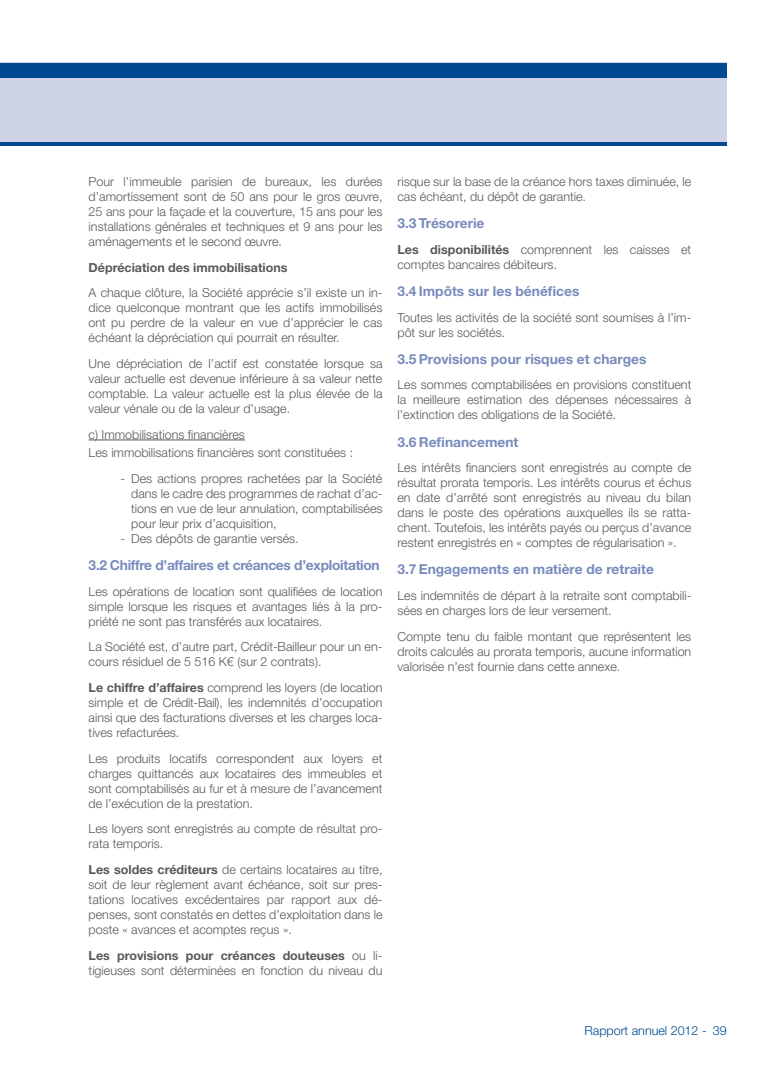
<style>
.page{position:relative;width:780px;height:1088px;background:#fff}
.page>*{position:absolute;margin:0;border:0;box-sizing:border-box;transform-origin:0 0}
.TITRE_HN_75_BOLD_11p{font:700 13.75px "Helvetica Neue LT Std";color:#788bbc}
.TITRE_HN_75_BOLD_11p-2{font:700 13.75px "Helvetica Neue LT Std";letter-spacing:-.02em;color:#788bbc}
.TXT_HN_45_LIGHT_10pt{font:300 12.5px/15px "Helvetica Neue LT Std";color:#57585a;text-align:justify}
.Puce_tirest_2col{font:300 12.5px/15px "Helvetica Neue LT Std";color:#57585a;text-align:justify}
.TXT_HN_45_LIGHT_10pt-2{font:700 12.5px "Helvetica Neue LT Std";color:#57585a}
.t1{font:300 12.5px "Helvetica Neue LT Std";color:#014990}
.s1{font-weight:700}
</style>
<div class="page">
<div style="left:0;top:63px;width:726px;height:81px;background:#ced3e7"></div>
<div style="left:0;top:64px;width:726px;height:14px;background:#014990"></div>
<hr style="left:0;top:142px;width:726px;height:3px;background:#014990">
<hr style="left:89px;top:440px;width:156px;height:1px;background:#57585a">
<p class="TXT_HN_45_LIGHT_10pt" style="left:89px;top:174px;width:295px">Pour l’immeuble parisien de bureaux, les durées d’amortissement sont de 50 ans pour le gros œuvre, 25 ans pour la façade et la couverture, 15 ans pour les installations générales et techniques et 9 ans pour les aménagements et le second œuvre.</p>
<p class="TXT_HN_45_LIGHT_10pt-2" style="left:89px;top:260px;width:200px">Dépréciation des immobilisations</p>
<p class="TXT_HN_45_LIGHT_10pt" style="left:89px;top:285px;width:295px">A chaque clôture, la Société apprécie s’il existe un in&shy;dice quelconque montrant que les actifs immobilisés ont pu perdre de la valeur en vue d’apprécier le cas échéant la dépréciation qui pourrait en résulter.</p>
<p class="TXT_HN_45_LIGHT_10pt" style="left:89px;top:356px;width:295px">Une dépréciation de l’actif est constatée lorsque sa valeur actuelle est devenue inférieure à sa valeur nette comptable. La valeur actuelle est la plus élevée de la valeur vénale ou de la valeur d’usage.</p>
<p class="TXT_HN_45_LIGHT_10pt" style="left:89px;top:426px;width:158px">c) Immobilisations financières</p>
<p class="TXT_HN_45_LIGHT_10pt" style="left:89px;top:445px;width:266px">Les immobilisations financières sont constituées :</p>
<p class="Puce_tirest_2col" style="left:131px;top:471px;width:253px;text-indent:-11px">- Des actions propres rachetées par la Société dans le cadre des programmes de rachat d’ac&shy;tions en vue de leur annulation, comptabilisées pour leur prix d’acquisition,</p>
<p class="Puce_tirest_2col" style="left:120px;top:531px;width:180px">- Des dépôts de garantie versés.</p>
<p class="TITRE_HN_75_BOLD_11p-2" style="left:89px;top:557px;width:292px">3.2 Chiffre d’affaires et créances d’exploitation</p>
<p class="TXT_HN_45_LIGHT_10pt" style="left:89px;top:583px;width:295px">Les opérations de location sont qualifiées de location simple lorsque les risques et avantages liés à la pro&shy;priété ne sont pas transférés aux locataires.</p>
<p class="TXT_HN_45_LIGHT_10pt" style="left:89px;top:639px;width:295px">La Société est, d’autre part, Crédit-Bailleur pour un en&shy;cours résiduel de 5 516 K€ (sur 2 contrats).</p>
<p class="TXT_HN_45_LIGHT_10pt" style="left:89px;top:680px;width:295px"><span class="s1">Le chiffre d’affaires</span> comprend les loyers (de location simple et de Crédit-Bail), les indemnités d’occupation ainsi que des facturations diverses et les charges loca&shy;tives refacturées.</p>
<p class="TXT_HN_45_LIGHT_10pt" style="left:89px;top:750px;width:295px">Les produits locatifs correspondent aux loyers et charges quittancés aux locataires des immeubles et sont comptabilisés au fur et à mesure de l’avancement de l’exécution de la prestation.</p>
<p class="TXT_HN_45_LIGHT_10pt" style="left:89px;top:821px;width:295px">Les loyers sont enregistrés au compte de résultat pro&shy;rata temporis.</p>
<p class="TXT_HN_45_LIGHT_10pt" style="left:89px;top:861px;width:295px"><span class="s1">Les soldes créditeurs</span> de certains locataires au titre, soit de leur règlement avant échéance, soit sur pres&shy;tations locatives excédentaires par rapport aux dé&shy;penses, sont constatés en dettes d’exploitation dans le poste « avances et acomptes reçus ».</p>
<p class="TXT_HN_45_LIGHT_10pt" style="left:89px;top:947px;width:295px"><span class="s1">Les provisions pour créances douteuses</span> ou li&shy;tigieuses sont déterminées en fonction du niveau du</p>
<p class="TXT_HN_45_LIGHT_10pt" style="left:397px;top:174px;width:295px">risque sur la base de la créance hors taxes diminuée, le cas échéant, du dépôt de garantie.</p>
<p class="TITRE_HN_75_BOLD_11p" style="left:397px;top:215px;width:88px">3.3 Trésorerie</p>
<p class="TXT_HN_45_LIGHT_10pt" style="left:397px;top:242px;width:295px"><span class="s1">Les disponibilités</span> comprennent les caisses et comptes bancaires débiteurs.</p>
<p class="TITRE_HN_75_BOLD_11p" style="left:397px;top:283px;width:183px">3.4 Impôts sur les bénéfices</p>
<p class="TXT_HN_45_LIGHT_10pt" style="left:397px;top:309px;width:295px">Toutes les activités de la société sont soumises à l’im&shy;pôt sur les sociétés.</p>
<p class="TITRE_HN_75_BOLD_11p" style="left:397px;top:350px;width:250px">3.5 Provisions pour risques et charges</p>
<p class="TXT_HN_45_LIGHT_10pt" style="left:397px;top:377px;width:295px">Les sommes comptabilisées en provisions constituent la meilleure estimation des dépenses nécessaires à l’extinction des obligations de la Société.</p>
<p class="TITRE_HN_75_BOLD_11p" style="left:397px;top:433px;width:122px">3.6 Refinancement</p>
<p class="TXT_HN_45_LIGHT_10pt" style="left:397px;top:460px;width:295px">Les intérêts financiers sont enregistrés au compte de résultat prorata temporis. Les intérêts courus et échus en date d’arrêté sont enregistrés au niveau du bilan dans le poste des opérations auxquelles ils se ratta&shy;chent. Toutefois, les intérêts payés ou perçus d’avance restent enregistrés en « comptes de régularisation ».</p>
<p class="TITRE_HN_75_BOLD_11p" style="left:397px;top:561px;width:258px">3.7 Engagements en matière de retraite</p>
<p class="TXT_HN_45_LIGHT_10pt" style="left:397px;top:588px;width:295px">Les indemnités de départ à la retraite sont comptabili&shy;sées en charges lors de leur versement.</p>
<p class="TXT_HN_45_LIGHT_10pt" style="left:397px;top:628px;width:295px">Compte tenu du faible montant que représentent les droits calculés au prorata temporis, aucune information valorisée n’est fournie dans cette annexe.</p>
<p class="t1" style="left:584px;top:1023px;width:144px">Rapport annuel 2012 - 39</p>
</div>
